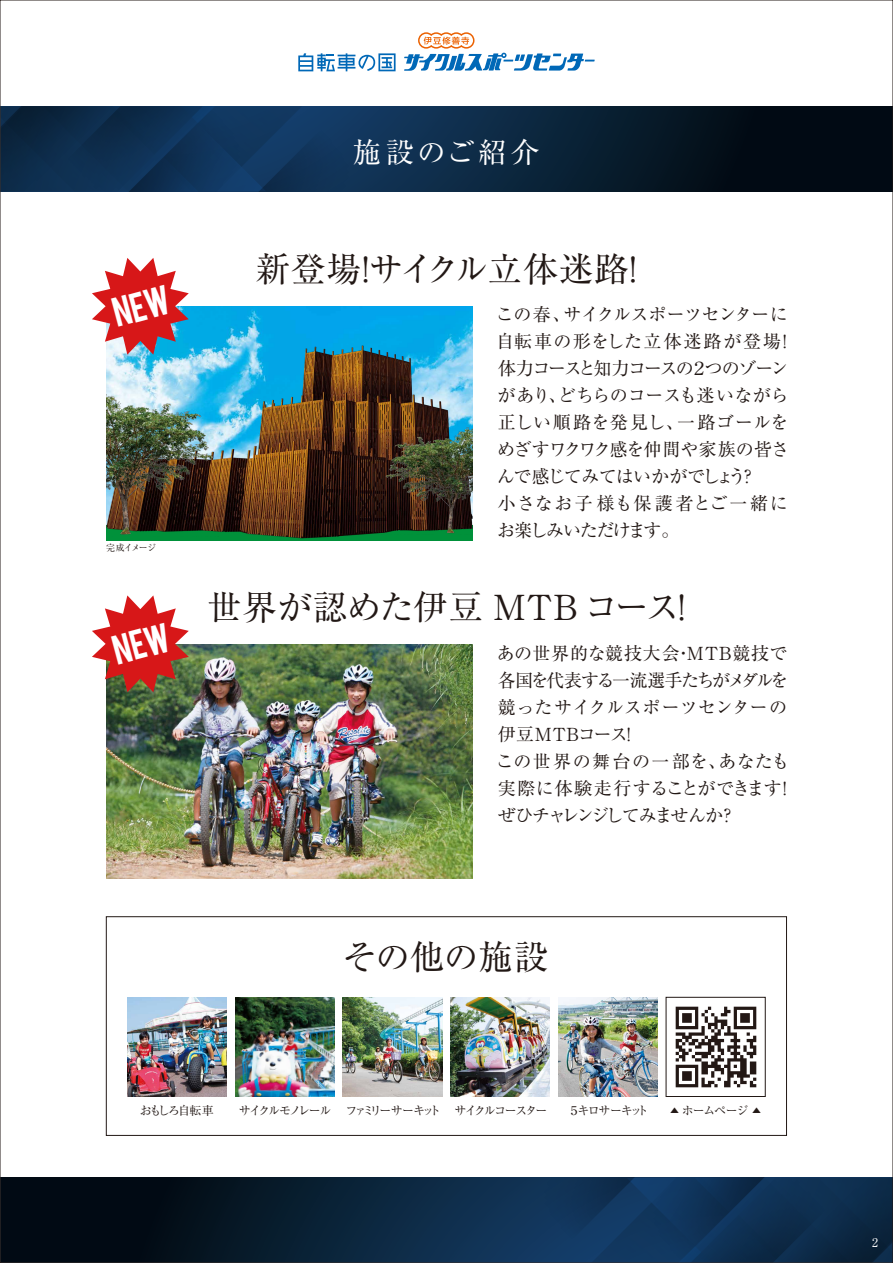
<style>
.page{position:relative;width:893px;height:1263px;background:#fff}
.page>*{position:absolute;margin:0;border:0;box-sizing:border-box;transform-origin:0 0}
.t1{font:34.5px "Ryumin Pr 5";letter-spacing:-.005em;color:#221815}
.t2{font:34.5px "Ryumin Pr 5";letter-spacing:.03em;color:#221815}
.t3{font:28.5px "Ryumin Pr 5";letter-spacing:.125em;color:#fff}
.t4{font:18px/27px "Ryumin Pr 5";letter-spacing:-.02em;color:#221815}
.t5{font:12px "Ryumin Pr 5";letter-spacing:-.14em;color:#221815}
.t6{font:12px "Ryumin Pr 5";color:#fff}
.t7{font:9px "Ryumin Pr 5";letter-spacing:-.095em;color:#221815}
.s1{font-size:9px}
</style>
<div class="page">
<img style="left:2px;top:32px;width:889px;height:1229px">
<svg style="left:92px;top:595px;width:97px;height:97px"></svg>
<svg style="left:92px;top:258px;width:97px;height:97px"></svg>
<h2 class="t3" style="left:353px;top:130px;width:188px">施設のご紹介</h2>
<h1 class="t2" style="left:256px;top:242px;width:396px">新登場！サイクル立体迷路！</h1>
<p class="t7" style="left:106px;top:541px;width:51px">完成イメージ</p>
<p class="t4" style="left:496px;top:300px;width:300px">この春、サイクルスポーツセンターに自転車の形をした立体迷路が登場！体力コースと知力コースの２つのゾーンがあり、どちらのコースも迷いながら正しい順路を発見し、一路ゴールをめざすワクワク感を仲間や家族の皆さんで感じてみてはいかがでしょう？<br>小さなお子様も保護者とご一緒にお楽しみいただけます。</p>
<h1 class="t1" style="left:207px;top:580px;width:493px">世界が認めた伊豆 MTB コース！</h1>
<p class="t4" style="left:496px;top:638px;width:300px">あの世界的な競技大会・MTB競技で各国を代表する一流選手たちがメダルを競ったサイクルスポーツセンターの伊豆MTBコース！<br>この世界の舞台の一部を、あなたも実際に体験走行することができます！ぜひチャレンジしてみませんか？</p>
<h1 class="t1" style="left:342px;top:930px;width:207px">その他の施設</h1>
<p class="t5" style="left:140px;top:1101px;width:75px">おもしろ自転車</p>
<p class="t5" style="left:239px;top:1101px;width:310px">サイクルモノレール ファミリーサーキット サイクルコースター</p>
<p class="t5" style="left:568px;top:1101px;width:82px">５キロサーキット</p>
<p class="t5" style="left:670px;top:1101px;width:92px"><span class="s1">▲</span> ホームページ <span class="s1">▲</span></p>
<p class="t6" style="left:872px;top:1233px;width:7px">2</p>
</div>
